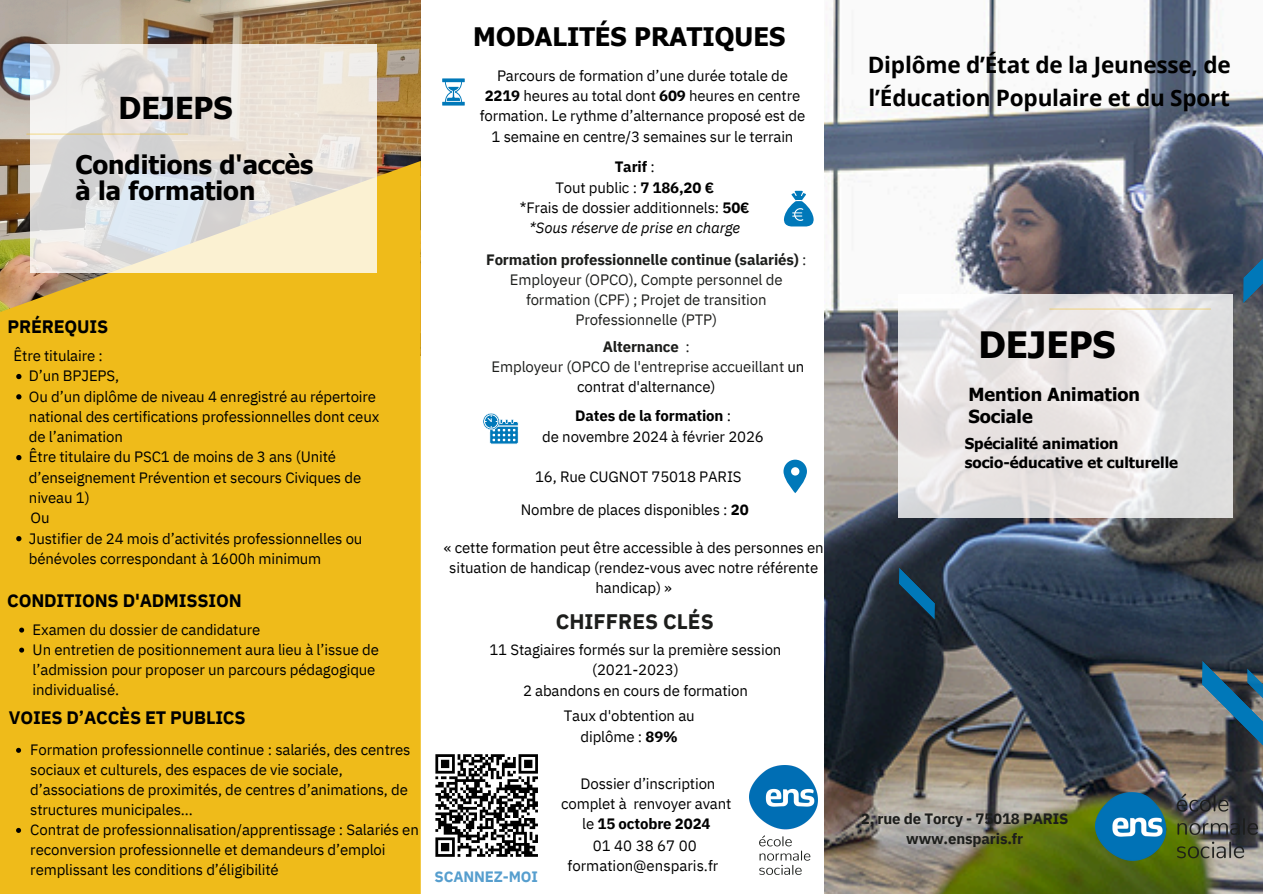
<style>
.page{position:relative;width:1263px;height:894px;background:#fff}
.page>*{position:absolute;margin:0;border:0;box-sizing:border-box;transform-origin:0 0}
.t1{font:700 36.3px "Tahoma";color:#000}
.t2{font:700 30.15px "Tahoma";color:#000}
.t3{font:700 25.65px/25.8px "Tahoma";color:#000}
.t4{font:700 25.5px "Tahoma";color:#000}
.t5{font:700 22.5px/32.7px "Open Sans";letter-spacing:-.01em;color:#000}
.t6{font:700 21px "IBM Plex Sans";color:#1d1e1c}
.t7{font:700 18px "IBM Plex Sans";letter-spacing:-.01em;color:#000}
.t8{font:700 18px/22.5px "Tahoma";color:#000}
.t9{font:15px/20.2px "IBM Plex Sans";letter-spacing:-.01em;color:#000;text-align:center}
.t10{font:15px/20.2px "IBM Plex Sans";letter-spacing:-.01em;color:#1d1e1c;text-align:center}
.t11{font:700 15px "IBM Plex Sans";letter-spacing:-.01em;color:#1d1e1c}
.t12{font:700 15px "Tahoma";color:#000}
.t13{font:italic 15px "IBM Plex Sans";letter-spacing:-.01em;color:#000}
.t14{font:700 15px "IBM Plex Sans";letter-spacing:-.01em;color:#000}
.t15{font:700 15px "IBM Plex Sans";letter-spacing:-.01em;color:#569ece}
.s1{font-weight:700}
.s2{font-weight:400}
.s3{color:#000}
</style>
<div class="page">
<img style="left:0;top:0;width:421px;height:161px">
<img style="left:824px;top:0;width:439px;height:893px">
<svg style="left:899px;top:567px;width:36px;height:52px;background:#143f59"></svg>
<svg style="left:1202px;top:660px;width:61px;height:135px;background:#475d67"></svg>
<svg style="left:898px;top:295px;width:335px;height:223px;background:#e6e3e3"></svg>
<svg style="left:1243px;top:149px;width:20px;height:154px;background:#48637c"></svg>
<div style="left:0;top:161px;width:421px;height:732px;background:#efbb1a"></div>
<svg style="left:30px;top:45px;width:347px;height:228px;background:#e8e4dc"></svg>
<hr style="left:26px;top:133px;width:162px;height:2px;background:#efbb1a">
<hr style="left:1049px;top:308px;width:162px;height:1px;background:#efbb1a">
<img style="left:1096px;top:792px;width:162px;height:67px">
<svg style="left:435px;top:754px;width:103px;height:103px"></svg>
<svg style="left:783px;top:459px;width:24px;height:34px"></svg>
<svg style="left:442px;top:78px;width:23px;height:27px"></svg>
<svg style="left:784px;top:191px;width:30px;height:35px"></svg>
<svg style="left:483px;top:413px;width:36px;height:31px"></svg>
<img style="left:750px;top:765px;width:67px;height:109px">
<svg style="left:16px;top:374px;width:5px;height:5px"></svg>
<svg style="left:16px;top:394px;width:5px;height:5px"></svg>
<svg style="left:16px;top:455px;width:5px;height:5px"></svg>
<svg style="left:16px;top:536px;width:5px;height:5px"></svg>
<svg style="left:19px;top:627px;width:5px;height:5px"></svg>
<svg style="left:19px;top:647px;width:5px;height:5px"></svg>
<svg style="left:16px;top:747px;width:5px;height:5px"></svg>
<svg style="left:16px;top:827px;width:5px;height:5px"></svg>
<p class="t2" style="left:118px;top:89px;width:115px">DEJEPS</p>
<h1 class="t3" style="left:75px;top:151px;width:239px">Conditions d'accès à la formation</h1>
<p class="t7" style="left:8px;top:315px;width:102px">PRÉREQUIS</p>
<p class="t9" style="left:14px;top:345px;width:91px">Être titulaire :</p>
<p class="t9" style="left:29px;top:365px;width:92px">D’un BPJEPS,</p>
<p class="t9" style="left:29px;top:386px;width:352px;text-align:left">Ou d’un diplôme de niveau 4 enregistré au répertoire national des certifications professionnelles dont ceux de l’animation</p>
<p class="t9" style="left:29px;top:446px;width:334px;text-align:left">Être titulaire du PSC1 de moins de 3 ans (Unité d’enseignement Prévention et secours Civiques de niveau 1)</p>
<p class="t9" style="left:31px;top:507px;width:20px">Ou</p>
<p class="t9" style="left:29px;top:527px;width:335px;text-align:left">Justifier de 24 mois d’activités professionnelles ou bénévoles correspondant à 1600h minimum</p>
<p class="t7" style="left:7px;top:588px;width:236px">CONDITIONS D'ADMISSION</p>
<p class="t9" style="left:33px;top:619px;width:229px">Examen du dossier de candidature</p>
<p class="t9" style="left:33px;top:639px;width:348px;text-align:left">Un entretien de positionnement aura lieu à l’issue de l’admission pour proposer un parcours pédagogique individualisé.</p>
<p class="t7" style="left:9px;top:705px;width:238px">VOIES D’ACCÈS ET PUBLICS</p>
<p class="t9" style="left:30px;top:739px;width:382px;text-align:left">Formation professionnelle continue : salariés, des centres sociaux et culturels, des espaces de vie sociale, d’associations de proximités, de centres d’animations, de structures municipales…</p>
<p class="t9" style="left:30px;top:819px;width:390px;text-align:left">Contrat de professionnalisation/apprentissage : Salariés en reconversion professionnelle et demandeurs d’emploi remplissant les conditions d’éligibilité</p>
<p class="t4" style="left:473px;top:21px;width:313px">MODALITÉS PRATIQUES</p>
<h3 class="t9" style="left:480px;top:65px;width:327px">Parcours de formation d’une durée totale de <span class="s1">2219</span> heures au total dont <span class="s1">609</span> heures en centre formation. Le rythme d’alternance proposé est de 1 semaine en centre/3 semaines sur le terrain</h3>
<p class="t14" style="left:615px;top:157px;width:42px">Tarif <span class="s2">:</span></p>
<p class="t9" style="left:555px;top:177px;width:160px">Tout public : <span class="s1">7 186,20 €</span></p>
<p class="t9" style="left:520px;top:197px;width:231px">*Frais de dossier additionnels: <span class="s1">50€</span></p>
<p class="t13" style="left:529px;top:218px;width:212px">*Sous réserve de prise en charge</p>
<p class="t10" style="left:486px;top:249px;width:322px"><span class="s1">Formation professionnelle continue (salariés)</span> :<br>Employeur (OPCO), Compte personnel de formation (CPF) ; Projet de transition Professionnelle (PTP)</p>
<p class="t11" style="left:603px;top:336px;width:89px">Alternance <span class="s2">:</span></p>
<p class="t10" style="left:492px;top:356px;width:314px">Employeur (OPCO de l'entreprise accueillant <span class="s3">un contrat d'alternance)</span></p>
<p class="t14" style="left:575px;top:406px;width:157px">Dates de la formation <span class="s2">:</span></p>
<p class="t9" style="left:542px;top:426px;width:223px">de novembre 2024 à février 2026</p>
<p class="t9" style="left:535px;top:466px;width:208px">16, Rue CUGNOT 75018 PARIS</p>
<p class="t9" style="left:521px;top:499px;width:229px">Nombre de places disponibles : <span class="s1">20</span></p>
<p class="t9" style="left:444px;top:537px;width:381px">« cette formation peut être accessible à des personnes en situation de handicap (rendez-vous avec notre référente handicap) »</p>
<p class="t6" style="left:556px;top:607px;width:160px">CHIFFRES CLÉS</p>
<p class="t9" style="left:489px;top:639px;width:294px">11 Stagiaires formés sur la première session (2021-2023)</p>
<h5 class="t9" style="left:523px;top:679px;width:226px">2 abandons en cours de formation</h5>
<p class="t9" style="left:564px;top:705px;width:132px">Taux d'obtention au diplôme : <span class="s1">89%</span></p>
<p class="t15" style="left:435px;top:866px;width:105px">SCANNEZ-MOI</p>
<p class="t9" style="left:561px;top:773px;width:172px">Dossier d’inscription complet à renvoyer avant le <span class="s1">15 octobre 2024</span></p>
<p class="t9" style="left:567px;top:834px;width:152px">01 40 38 67 00 formation@ensparis.fr</p>
<h6 class="t5" style="left:868px;top:48px;width:364px">Diplôme d’État de la Jeunesse, de l’Éducation Populaire et du Sport</h6>
<p class="t1" style="left:978px;top:321px;width:138px">DEJEPS</p>
<p class="t8" style="left:968px;top:382px;width:173px">Mention Animation<br>Sociale</p>
<p class="t12" style="left:965px;top:434px;width:155px">Spécialité animation</p>
<p class="t12" style="left:965px;top:452px;width:215px">socio-éducative et culturelle</p>
<p class="t11" style="left:861px;top:808px;width:209px">2, rue de Torcy - 75018 PARIS</p>
<p class="t11" style="left:906px;top:828px;width:118px">www.ensparis.fr</p>
</div>
